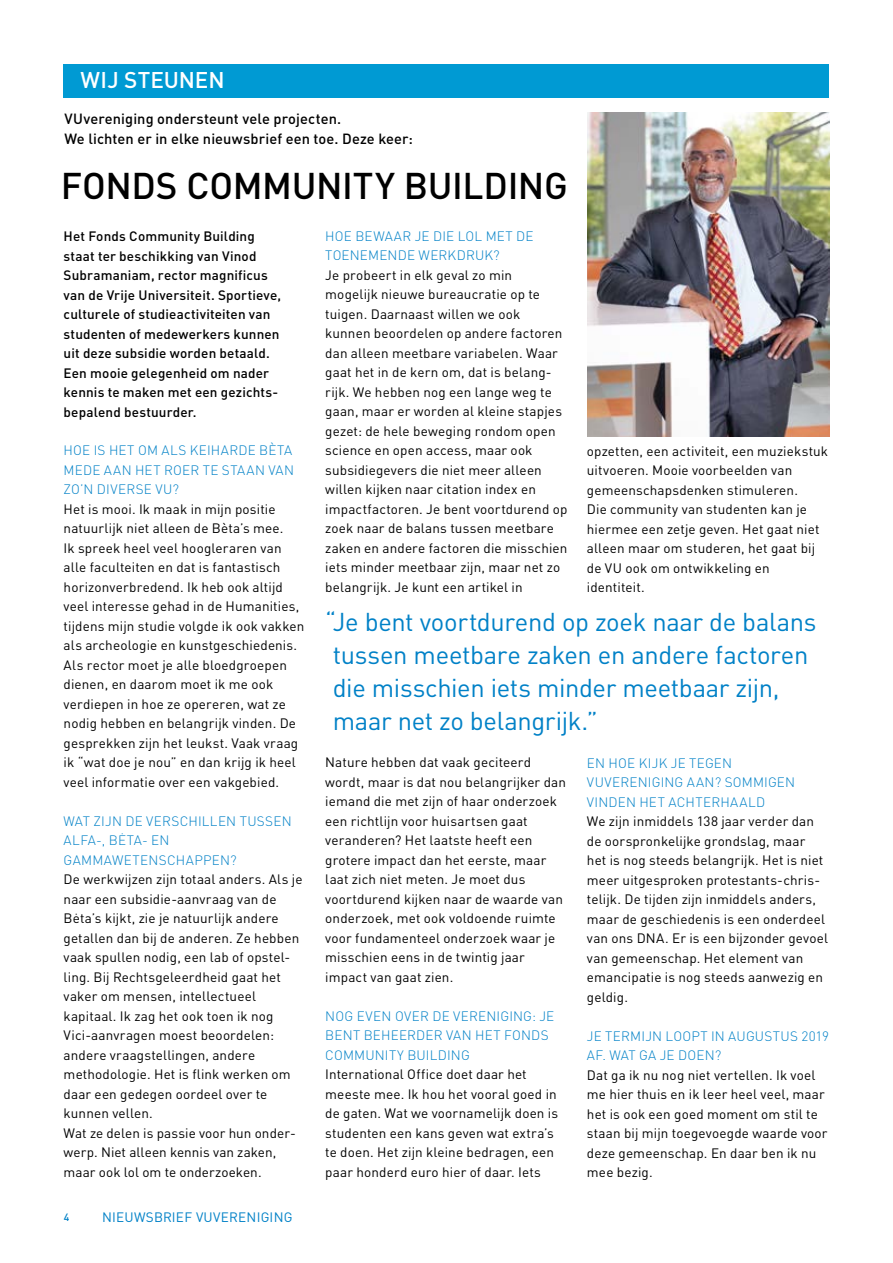
<style>
.page{position:relative;width:893px;height:1263px;background:#fff}
.page>*{position:absolute;margin:0;border:0;box-sizing:border-box;transform-origin:0 0}
.t1{font:500 36.75px "DIN Pro";letter-spacing:-.01em;color:#000}
.t2{font:25.5px/33px "DIN Pro";letter-spacing:-.015em;color:#0081c7}
.t3{font:500 22.5px "DIN Pro";color:#fff}
.t4{font:500 14.7px/19.5px "DIN Pro";letter-spacing:.005em;color:#000}
.t5{font:13.5px/19.5px "DIN Pro";letter-spacing:.01em;color:#000}
.t6{font:300 13.5px/19.5px "DIN Pro";letter-spacing:.015em;color:#0081c7}
.t7{font:500 13.5px/19.5px "DIN Pro";letter-spacing:.01em;color:#000}
.t8{font:13.5px "DIN Pro";letter-spacing:.02em;color:#0081c7}
.t9{font:500 10.5px "DIN Pro";color:#0081c7}
</style>
<div class="page">
<img style="left:587px;top:112px;width:242px;height:324px">
<div style="left:64px;top:64px;width:765px;height:33px;background:#009ad3"></div>
<h3 class="t3" style="left:81px;top:62px;width:145px">WIJ STEUNEN</h3>
<p class="t4" style="left:64px;top:107px;width:350px">VUvereniging ondersteunt vele projecten.<br>We lichten er in elke nieuwsbrief een toe. Deze keer:</p>
<h1 class="t1" style="left:61px;top:156px;width:508px">FONDS COMMUNITY BUILDING</h1>
<p class="t7" style="left:64px;top:225px;width:219px">Het Fonds Community Building staat ter beschikking van Vinod<br>Subramaniam, rector magnificus van de Vrije Universiteit. Sportieve, culturele of studieactiviteiten van studenten of medewerkers kunnen uit deze subsidie worden betaald.<br>Een mooie gelegenheid om nader kennis te maken met een gezichts&shy;bepalend bestuurder.</p>
<p class="t6" style="left:64px;top:440px;width:232px">HOE IS HET OM ALS KEIHARDE BÈTA<br>MEDE AAN HET ROER TE STAAN VAN<br>ZO’N DIVERSE VU?</p>
<p class="t5" style="left:64px;top:498px;width:242px">Het is mooi. Ik maak in mijn positie natuurlijk niet alleen de Bèta’s mee.<br>Ik spreek heel veel hoogleraren van alle faculteiten en dat is fantastisch horizonverbredend. Ik heb ook altijd veel interesse gehad in de Humanities, tijdens mijn studie volgde ik ook vakken als archeologie en kunstgeschiedenis.<br>Als rector moet je alle bloedgroepen dienen, en daarom moet ik me ook verdiepen in hoe ze opereren, wat ze nodig hebben en belangrijk vinden. De gesprekken zijn het leukst. Vaak vraag ik “wat doe je nou” en dan krijg ik heel veel informatie over een vakgebied.</p>
<p class="t6" style="left:64px;top:810px;width:230px">WAT ZIJN DE VERSCHILLEN TUSSEN<br>ALFA-, BĖTA- EN<br>GAMMAWETENSCHAPPEN?</p>
<p class="t5" style="left:64px;top:868px;width:240px">De werkwijzen zijn totaal anders. Als je naar een subsidie-aanvraag van de Bėta’s kijkt, zie je natuurlijk andere getallen dan bij de anderen. Ze hebben vaak spullen nodig, een lab of opstel&shy;ling. Bij Rechtsgeleerdheid gaat het vaker om mensen, intellectueel kapitaal. Ik zag het ook toen ik nog Vici-aanvragen moest beoordelen: andere vraagstellingen, andere methodologie. Het is flink werken om daar een gedegen oordeel over te kunnen vellen.<br>Wat ze delen is passie voor hun onder&shy;werp. Niet alleen kennis van zaken, maar ook lol om te onderzoeken.</p>
<p class="t9" style="left:64px;top:1209px;width:7px">4</p>
<p class="t8" style="left:102px;top:1206px;width:192px">NIEUWSBRIEF VUVERENIGING</p>
<p class="t6" style="left:325px;top:225px;width:210px">HOE BEWAAR JE DIE LOL MET DE<br>TOENEMENDE WERKDRUK?</p>
<p class="t5" style="left:325px;top:264px;width:244px">Je probeert in elk geval zo min mogelijk nieuwe bureaucratie op te tuigen. Daarnaast willen we ook kunnen beoordelen op andere factoren dan alleen meetbare variabelen. Waar gaat het in de kern om, dat is belang&shy;rijk. We hebben nog een lange weg te gaan, maar er worden al kleine stapjes gezet: de hele beweging rondom open science en open access, maar ook subsidiegevers die niet meer alleen willen kijken naar citation index en impactfactoren. Je bent voortdurend op zoek naar de balans tussen meetbare zaken en andere factoren die misschien iets minder meetbaar zijn, maar net zo belangrijk. Je kunt een artikel in</p>
<p class="t5" style="left:587px;top:440px;width:243px">opzetten, een activiteit, een muziekstuk uitvoeren. Mooie voorbeelden van gemeenschapsdenken stimuleren.<br>Die community van studenten kan je hiermee een zetje geven. Het gaat niet alleen maar om studeren, het gaat bij de VU ook om ontwikkeling en identiteit.</p>
<h2 class="t2" style="left:325px;top:602px;width:493px">“Je bent voortdurend op zoek naar de balans tussen meetbare zaken en andere factoren die misschien iets minder meetbaar zijn, maar net zo belangrijk.”</h2>
<p class="t5" style="left:325px;top:751px;width:242px">Nature hebben dat vaak geciteerd wordt, maar is dat nou belangrijker dan iemand die met zijn of haar onderzoek een richtlijn voor huisartsen gaat veranderen? Het laatste heeft een grotere impact dan het eerste, maar laat zich niet meten. Je moet dus voortdurend kijken naar de waarde van onderzoek, met ook voldoende ruimte voor fundamenteel onderzoek waar je misschien eens in de twintig jaar impact van gaat zien.</p>
<p class="t6" style="left:325px;top:1005px;width:231px">NOG EVEN OVER DE VERENIGING: JE<br>BENT BEHEERDER VAN HET FONDS<br>COMMUNITY BUILDING</p>
<p class="t5" style="left:325px;top:1063px;width:234px">International Office doet daar het meeste mee. Ik hou het vooral goed in de gaten. Wat we voornamelijk doen is studenten een kans geven wat extra’s te doen. Het zijn kleine bedragen, een paar honderd euro hier of daar. Iets</p>
<p class="t6" style="left:587px;top:752px;width:210px">EN HOE KIJK JE TEGEN<br>VUVERENIGING AAN? SOMMIGEN<br>VINDEN HET ACHTERHAALD</p>
<p class="t5" style="left:587px;top:810px;width:243px">We zijn inmiddels 138 jaar verder dan de oorspronkelijke grondslag, maar het is nog steeds belangrijk. Het is niet meer uitgesproken protestants-chris&shy;telijk. De tijden zijn inmiddels anders, maar de geschiedenis is een onderdeel van ons DNA. Er is een bijzonder gevoel van gemeenschap. Het element van emancipatie is nog steeds aanwezig en geldig.</p>
<p class="t6" style="left:587px;top:1025px;width:244px">JE TERMIJN LOOPT IN AUGUSTUS 2019<br>AF. WAT GA JE DOEN?</p>
<p class="t5" style="left:587px;top:1063px;width:242px">Dat ga ik nu nog niet vertellen. Ik voel me hier thuis en ik leer heel veel, maar het is ook een goed moment om stil te staan bij mijn toegevoegde waarde voor deze gemeenschap. En daar ben ik nu mee bezig.</p>
</div>
